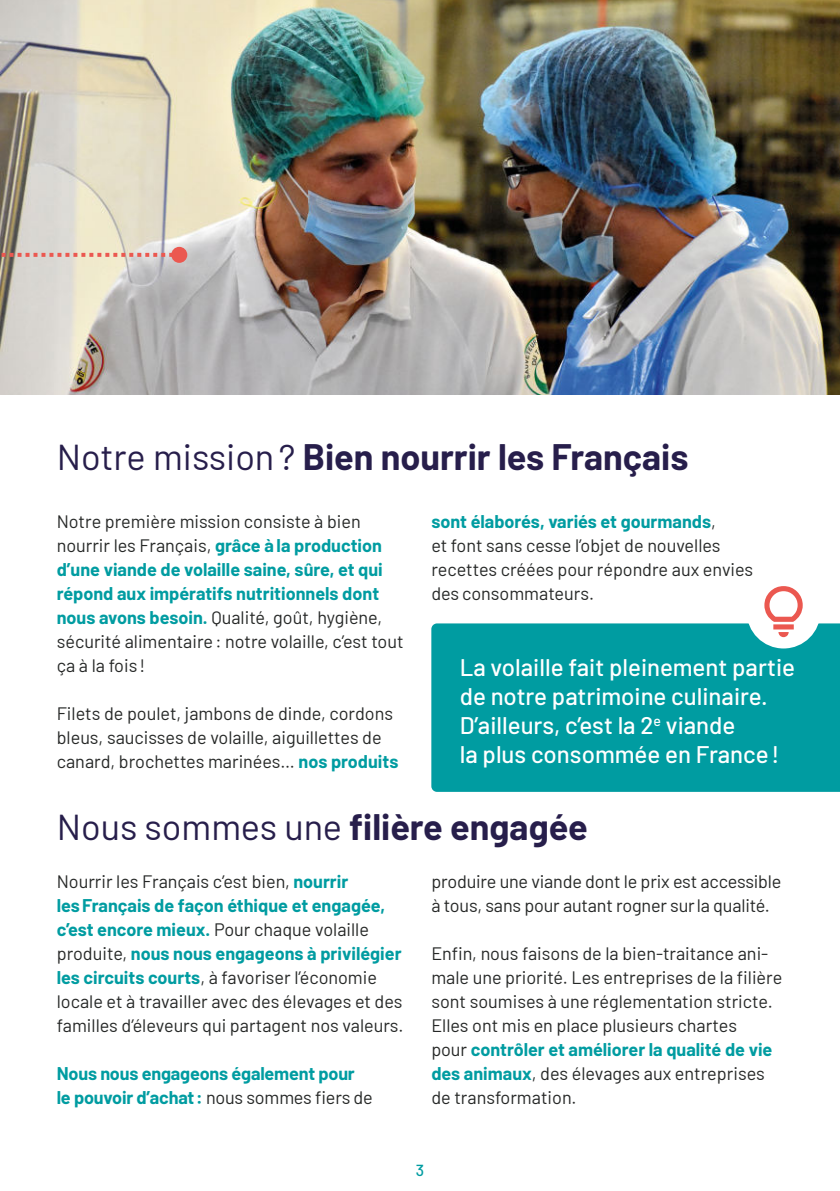
<style>
.page{position:relative;width:840px;height:1191px;background:#fff}
.page>*{position:absolute;margin:0;border:0;box-sizing:border-box;transform-origin:0 0}
.t1{font:700 36px "Barlow";color:#271e4b}
.t2{font:500 24px/28.8px "Barlow";color:#fff}
.t3{font:18px/24px "Barlow";color:#262827}
.t4{font:700 18px/24px "Barlow";letter-spacing:-.01em;color:#009ca1}
.t5{font:500 16px "Barlow";color:#009ca1}
.s1{font-weight:400}
.s2{font-weight:700;color:#009ca1}
.s3{font-weight:400;color:#262827}
</style>
<div class="page">
<img style="left:0;top:0;width:839px;height:394px">
<div style="left:431px;top:623px;width:408px;height:169px;background:#009ca1"></div>
<div style="left:746px;top:575px;width:74px;height:73px;background:#fff;border-radius:50%"></div>
<svg style="left:764px;top:586px;width:38px;height:51px"></svg>
<svg style="left:0;top:251px;width:183px;height:144px;background:#c7c1ba"></svg>
<div style="left:171px;top:247px;width:16px;height:16px;background:#eb5850;border-radius:50%"></div>
<h1 class="t1" style="left:57px;top:430px;width:633px"><span class="s1">Notre mission ?</span> Bien nourrir les Français</h1>
<p class="t3" style="left:57px;top:511px;width:348px">Notre première mission consiste à bien nourrir les Français, <span class="s2">grâce à la production d’une viande de volaille saine, sûre, et qui répond aux impératifs nutritionnels dont nous avons besoin.</span> Qualité, goût, hygiène, sécurité alimentaire : notre volaille, c’est tout ça à la fois !</p>
<p class="t3" style="left:57px;top:703px;width:343px">Filets de poulet, jambons de dinde, cordons bleus, saucisses de volaille, aiguillettes de canard, brochettes marinées… <span class="s2">nos produits</span></p>
<p class="t3" style="left:431px;top:511px;width:323px"><span class="s2">sont élaborés, variés et gourmands</span>,<br>et font sans cesse l’objet de nouvelles recettes créées pour répondre aux envies des consommateurs.</p>
<h2 class="t2" style="left:459px;top:655px;width:336px">La volaille fait pleinement partie de notre patrimoine culinaire.<br>D’ailleurs, c’est la 2<sup>e</sup> viande<br>la plus consommée en France !</h2>
<h1 class="t1" style="left:57px;top:800px;width:532px"><span class="s1">Nous sommes une</span> filière engagée</h1>
<p class="t3" style="left:57px;top:871px;width:348px">Nourrir les Français c’est bien, <span class="s2">nourrir lesFrançais de façon éthique et engagée, c’est encore mieux.</span> Pour chaque volaille produite, <span class="s2">nous nous engageons à privilégier les circuits courts</span>, à favoriser l’économie locale et à travailler avec des élevages et des familles d’éleveurs qui partagent nos valeurs.</p>
<p class="t4" style="left:57px;top:1060px;width:317px">Nous nous engageons également pour le pouvoir d’achat : <span class="s3">nous sommes fiers de</span></p>
<p class="t3" style="left:431px;top:868px;width:351px">produire une viande dont le prix est accessible à tous, sans pour autant rogner sur la qualité.</p>
<p class="t3" style="left:431px;top:940px;width:352px">Enfin, nous faisons de la bien-traitance ani&shy;male une priorité. Les entreprises de la filière sont soumises à une réglementation stricte.<br>Elles ont mis en place plusieurs chartes<br>pour <span class="s2">contrôler et améliorer la qualité de vie des animaux</span>, des élevages aux entreprises de transformation.</p>
<p class="t5" style="left:415px;top:1164px;width:10px">3</p>
</div>
